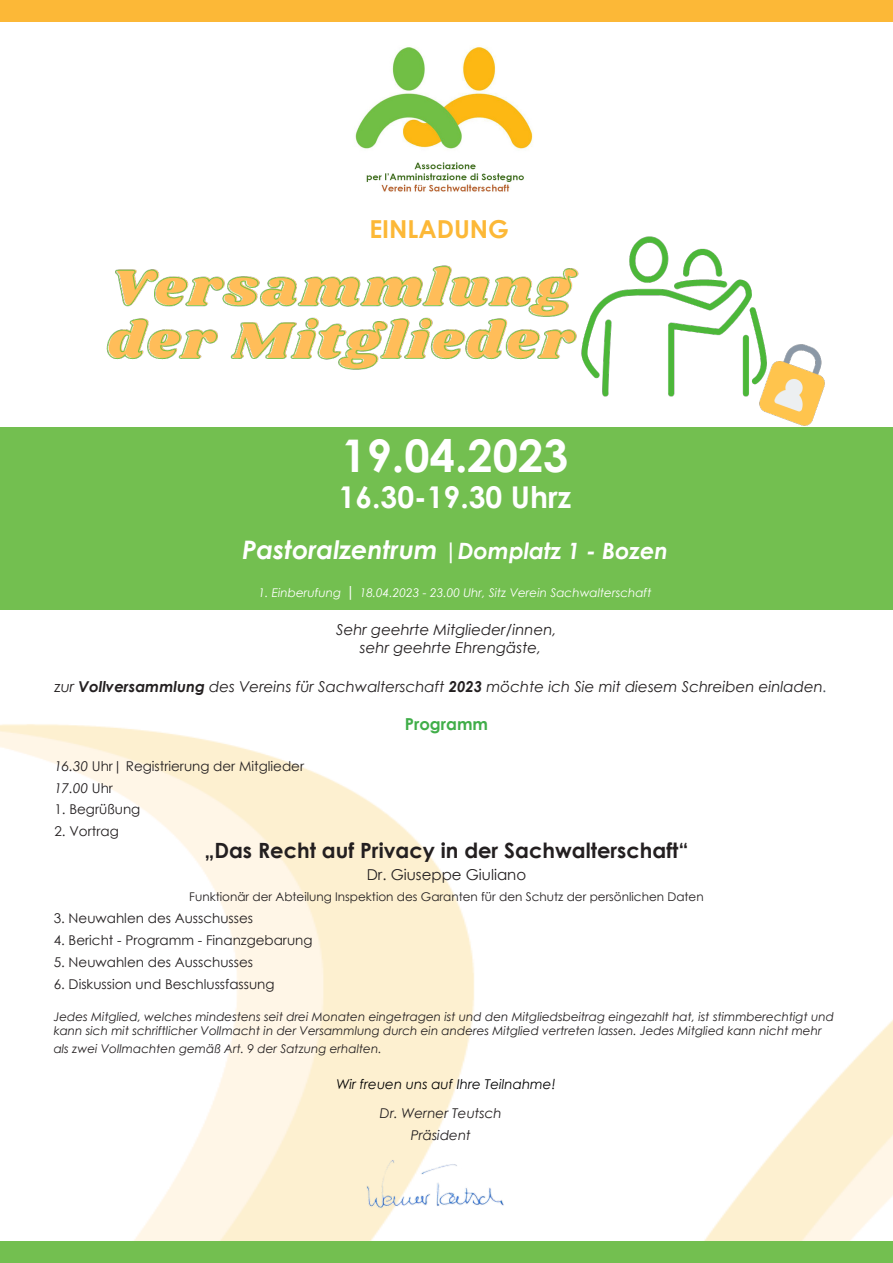
<style>
.page{position:relative;width:893px;height:1263px;background:#fff}
.page>*{position:absolute;margin:0;border:0;box-sizing:border-box;transform-origin:0 0}
.t1{font:700 45px "Century Gothic";color:#fff}
.t2{font:700 30px "Century Gothic";color:#fff}
.t3{font:700 24.75px "Century Gothic";color:#fcb837}
.t4{font:italic 700 22.5px "Century Gothic";color:#fff}
.t5{font:700 21px "Century Gothic";color:#231f20}
.t6{font:700 16.5px "Century Gothic";color:#40ae49}
.t7{font:italic 15px "Century Gothic";color:#231f20}
.t8{font:15px "Century Gothic";color:#231f20}
.t9{font:13.5px "Century Gothic";color:#231f20}
.t10{font:italic 13.5px "Century Gothic";color:#231f20}
.t11{font:italic 13.5px "Century Gothic";color:#000}
.t12{font:italic 12px/14.4px "Century Gothic";color:#231f20}
.t13{font:12px "Century Gothic";color:#231f20}
.t14{font:italic 12px "Century Gothic";color:#fff}
.s1{font-size:25.5px}
.s2{font-size:15px}
.s3{font-weight:700}
.s4{color:#414c57}
.s5{font-style:italic}
.s6{font-style:normal}
</style>
<div class="page">
<img style="left:0;top:609px;width:893px;height:633px">
<div style="left:0;top:0;width:893px;height:21px;background:#fcb837"></div>
<img style="left:355px;top:47px;width:178px;height:145px">
<img style="left:361px;top:1146px;width:150px;height:73px">
<div style="left:0;top:1242px;width:893px;height:21px;background:#73bf50"></div>
<div style="left:0;top:427px;width:893px;height:182px;background:#73bf50"></div>
<img style="left:106px;top:265px;width:428px;height:105px">
<img style="left:534px;top:236px;width:291px;height:190px">
<p class="t3" style="left:369px;top:210px;width:141px">EINLADUNG</p>
<p class="t1" style="left:342px;top:422px;width:228px">19.04.2023</p>
<p class="t2" style="left:339px;top:475px;width:234px">16.30-19.30 Uhrz</p>
<p class="t4" style="left:242px;top:534px;width:427px"><span class="s1">Pastoralzentrum</span> |Domplatz 1 - Bozen</p>
<p class="t14" style="left:258px;top:584px;width:394px">1. Einberufung <span class="s2">|</span> 18.04.2023 - 23.00 Uhr, Sitz Verein Sachwalterschaft</p>
<p class="t7" style="left:336px;top:619px;width:222px">Sehr geehrte Mitglieder/innen,</p>
<p class="t7" style="left:360px;top:637px;width:183px">sehr geehrte Ehrengäste,</p>
<p class="t7" style="left:54px;top:676px;width:774px">zur <span class="s3">Vollversammlung</span> des Vereins für Sachwalterschaft <span class="s3">2023</span> möchte ich Sie mit diesem Schreiben einladen<span class="s4">.</span></p>
<p class="t6" style="left:405px;top:712px;width:85px">Programm</p>
<p class="t9" style="left:54px;top:757px;width:251px"><span class="s5">16.30</span> Uhr| Registrierung der Mitglieder</p>
<p class="t10" style="left:54px;top:778px;width:60px">17.00 <span class="s6">Uhr</span></p>
<p class="t9" style="left:54px;top:800px;width:87px">1. Begrüßung</p>
<p class="t9" style="left:54px;top:822px;width:66px">2. Vortrag</p>
<p class="t5" style="left:204px;top:834px;width:486px">„Das Recht auf Privacy in der Sachwalterschaft“</p>
<p class="t8" style="left:367px;top:864px;width:161px">Dr. Giuseppe Giuliano</p>
<p class="t13" style="left:189px;top:889px;width:516px">Funktionär der Abteilung Inspektion des Garanten für den Schutz der persönlichen Daten</p>
<p class="t9" style="left:54px;top:909px;width:201px">3. Neuwahlen des Ausschusses</p>
<p class="t9" style="left:54px;top:931px;width:260px">4. Bericht - Programm - Finanzgebarung</p>
<p class="t9" style="left:54px;top:952px;width:201px">5. Neuwahlen des Ausschusses</p>
<p class="t9" style="left:54px;top:974px;width:222px">6. Diskussion und Beschlussfassung</p>
<p class="t12" style="left:54px;top:1009px;width:782px">Jedes Mitglied, welches mindestens seit drei Monaten eingetragen ist und den Mitgliedsbeitrag eingezahlt hat, ist stimmberechtigt und kann sich mit schriftlicher Vollmacht in der Versammlung durch ein anderes Mitglied vertreten lassen. Jedes Mitglied kann nicht mehr</p>
<p class="t12" style="left:54px;top:1042px;width:329px">als zwei Vollmachten gemäß Art. 9 der Satzung erhalten.</p>
<p class="t11" style="left:336px;top:1075px;width:221px">Wir freuen uns auf Ihre Teilnahme!</p>
<p class="t10" style="left:380px;top:1103px;width:123px">Dr. Werner Teutsch</p>
<p class="t10" style="left:411px;top:1125px;width:62px">Präsident</p>
</div>
